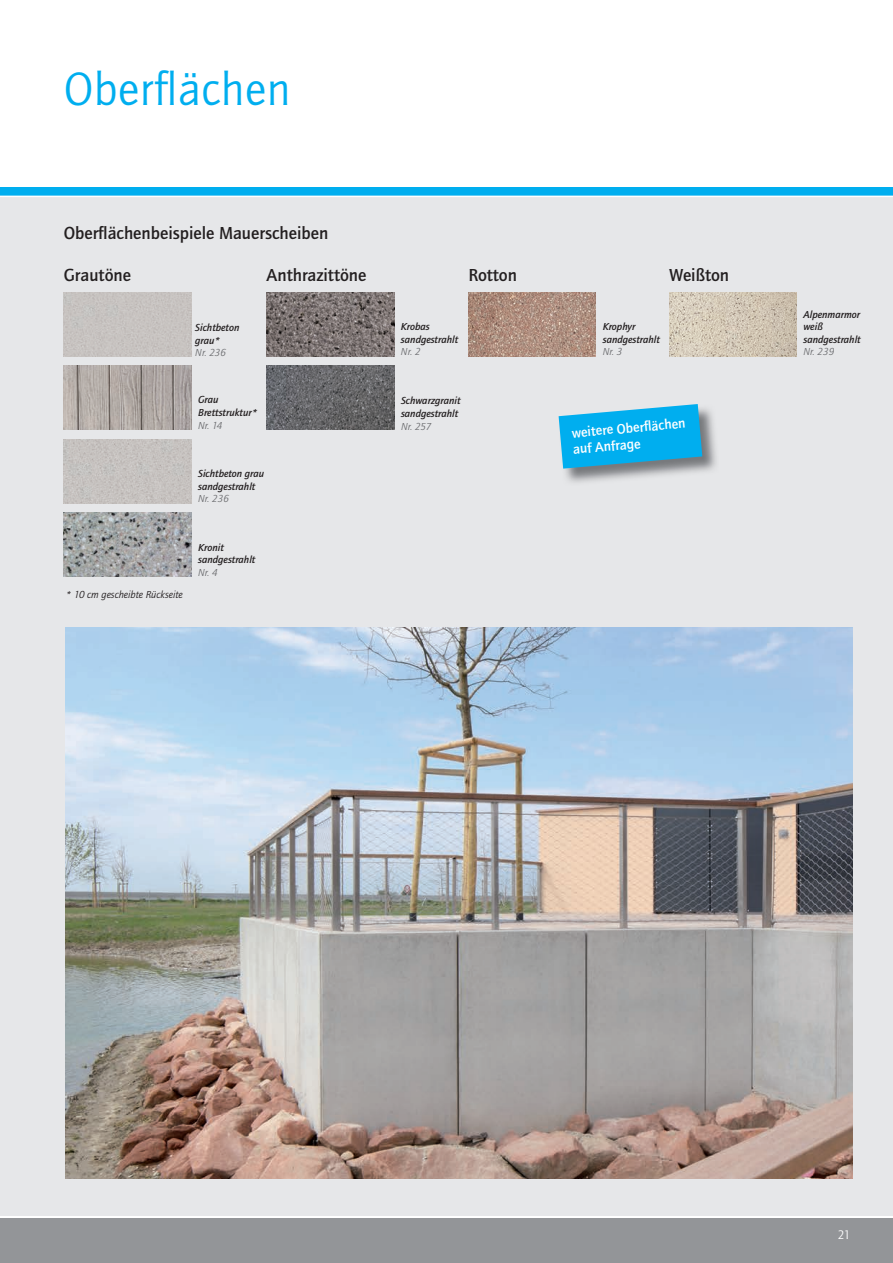
<style>
.page{position:relative;width:893px;height:1263px;background:#fff}
.page>*{position:absolute;margin:0;border:0;box-sizing:border-box;transform-origin:0 0}
.t1{font:48px "Quay Itc T";letter-spacing:.01em;color:#00aeef}
.t2{font:700 18px "Quay Itc T";color:#231f20}
.t3{font:700 14.25px/16.5px "Quay Itc T";color:#fff}
.t4{font:12.75px "Quay Itc T";color:#fff}
.t5{font:italic 700 10.5px/12.6px "Quay Itc T";color:#231f20}
.t6{font:italic 10.5px "Quay Itc T";color:#6c6d70}
.t7{font:italic 10.5px "Quay Itc T";color:#231f20}
</style>
<div class="page">
<div style="left:0;top:187px;width:893px;height:9px;background:#00aeef"></div>
<div style="left:0;top:1217px;width:893px;height:46px;background:#939598"></div>
<div style="left:0;top:196px;width:893px;height:1021px;background:#e6e7e9"></div>
<hr style="left:0;top:1216px;width:893px;height:2px;background:#fff">
<hr style="left:0;top:196px;width:893px;height:1px;background:#fff">
<img style="left:64px;top:366px;width:127px;height:64px">
<img style="left:267px;top:292px;width:127px;height:64px">
<img style="left:468px;top:292px;width:128px;height:64px">
<img style="left:669px;top:292px;width:128px;height:64px">
<div style="left:64px;top:292px;width:127px;height:64px;background:#c7c3c0"></div>
<img style="left:64px;top:439px;width:127px;height:64px">
<img style="left:267px;top:366px;width:127px;height:64px">
<img style="left:66px;top:627px;width:787px;height:552px">
<img style="left:64px;top:513px;width:127px;height:64px">
<img style="left:565px;top:408px;width:151px;height:75px">
<svg style="left:559px;top:404px;width:143px;height:65px;background:#25afe3"></svg>
<h1 class="t1" style="left:64px;top:61px;width:228px">Oberflächen</h1>
<h2 class="t2" style="left:64px;top:223px;width:266px">Oberflächenbeispiele Mauerscheiben</h2>
<h2 class="t2" style="left:64px;top:265px;width:69px">Grautöne</h2>
<h2 class="t2" style="left:267px;top:265px;width:101px">Anthrazittöne</h2>
<h2 class="t2" style="left:468px;top:265px;width:50px">Rotton</h2>
<h2 class="t2" style="left:669px;top:265px;width:62px">Weißton</h2>
<p class="t5" style="left:195px;top:321px;width:46px">Sichtbeton grau*</p>
<p class="t6" style="left:195px;top:347px;width:32px">Nr. 236</p>
<p class="t5" style="left:198px;top:394px;width:61px">Grau<br>Brettstruktur*</p>
<p class="t6" style="left:198px;top:419px;width:26px">Nr. 14</p>
<p class="t5" style="left:198px;top:467px;width:68px">Sichtbeton grau sandgestrahlt</p>
<p class="t6" style="left:198px;top:493px;width:32px">Nr. 236</p>
<p class="t7" style="left:66px;top:589px;width:118px">* 10 cm gescheibte Rückseite</p>
<p class="t5" style="left:198px;top:541px;width:59px">Kronit sandgestrahlt</p>
<p class="t6" style="left:198px;top:566px;width:21px">Nr. 4</p>
<p class="t5" style="left:401px;top:320px;width:59px">Krobas sandgestrahlt</p>
<p class="t6" style="left:401px;top:345px;width:21px">Nr. 2</p>
<p class="t5" style="left:401px;top:394px;width:61px">Schwarzgranit sandgestrahlt</p>
<p class="t6" style="left:401px;top:420px;width:32px">Nr. 257</p>
<p class="t5" style="left:603px;top:320px;width:59px">Krophyr sandgestrahlt</p>
<p class="t6" style="left:603px;top:345px;width:21px">Nr. 3</p>
<h3 class="t3" style="left:571px;top:424px;width:116px;rotate:-5deg">weitere Oberfl ächen auf Anfrage</h3>
<p class="t5" style="left:803px;top:308px;width:59px">Alpenmarmor weiß sandgestrahlt</p>
<p class="t6" style="left:803px;top:346px;width:32px">Nr. 239</p>
<p class="t4" style="left:838px;top:1227px;width:14px">21</p>
</div>
